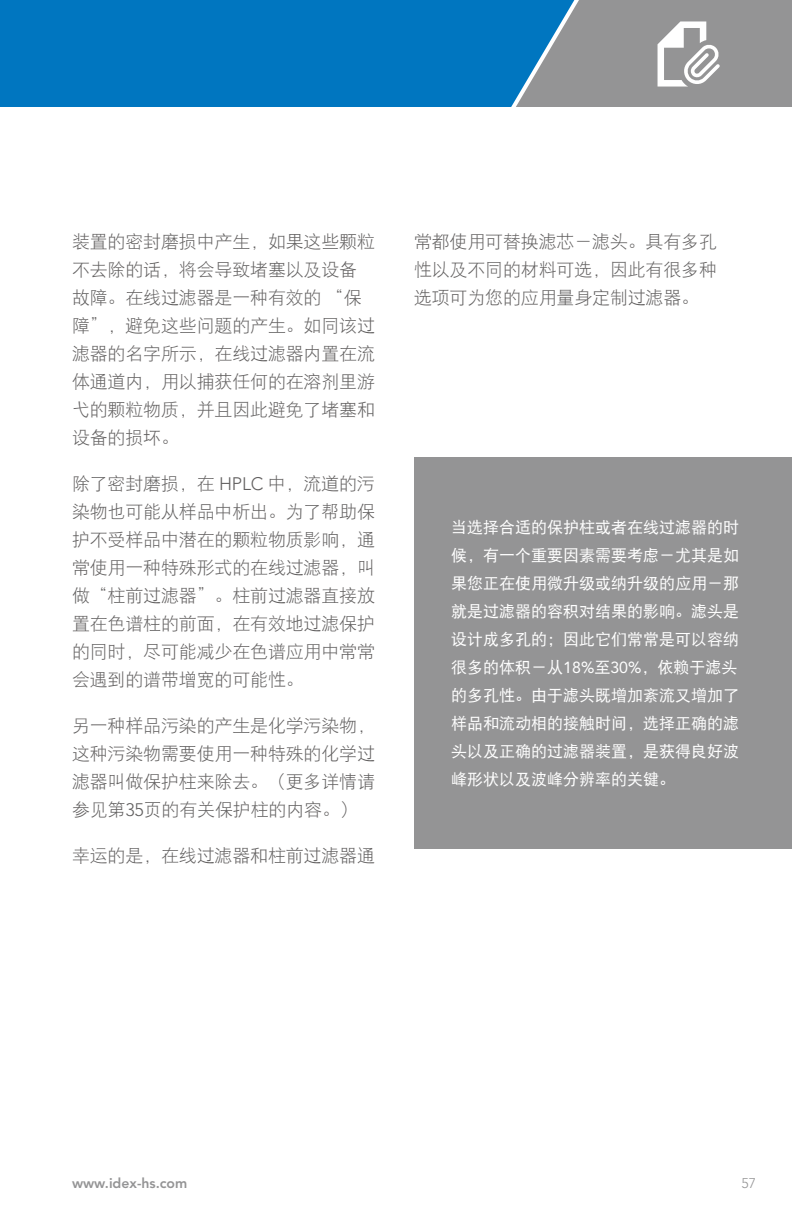
<style>
.page{position:relative;width:792px;height:1224px;background:#fff}
.page>*{position:absolute;margin:0;border:0;box-sizing:border-box;transform-origin:0 0}
.t1{font:18px/28px "DFP Hei W3";letter-spacing:-.01em;color:#615f5f;text-align:justify}
.t2{font:16px/28px "DFP Hei W5";color:#fff;text-align:justify}
.t3{font:800 14px "Avenir LT Std";color:#949495}
.t4{font:300 14px "Avenir LT Std";color:#949495}
.s1{font-family:"Avenir LT Std";font-weight:300}
.s2{font-family:"Avenir LT Std"}
</style>
<div class="page">
<div style="left:0;top:0;width:792px;height:108px;background:#0076c0"></div>
<svg style="left:511px;top:0;width:281px;height:107px;background:#8a97a0"></svg>
<div style="left:0;top:107px;width:792px;height:123px;background:#fff"></div>
<div style="left:414px;top:458px;width:378px;height:391px;background:#949495"></div>
<p class="t1" style="left:72px;top:227px;width:305px;text-align:left">装置的密封磨损中产生，如果这些颗粒不去除的话，将会导致堵塞以及设备故障。在线过滤器是一种有效的 “保障”，避免这些问题的产生。如同该过滤器的名字所示，在线过滤器内置在流体通道内，用以捕获任何的在溶剂里游弋的颗粒物质，并且因此避免了堵塞和设备的损坏。</p>
<p class="t1" style="left:72px;top:469px;width:305px">除了密封磨损，在 <span class="s1">HPLC</span> 中，流道的污染物也可能从样品中析出。为了帮助保护不受样品中潜在的颗粒物质影响，通常使用一种特殊形式的在线过滤器，叫做“柱前过滤器”。柱前过滤器直接放置在色谱柱的前面，在有效地过滤保护的同时，尽可能减少在色谱应用中常常会遇到的谱带增宽的可能性。</p>
<p class="t1" style="left:72px;top:711px;width:305px">另一种样品污染的产生是化学污染物，这种污染物需要使用一种特殊的化学过滤器叫做保护柱来除去。（更多详情请参见第<span class="s1">35</span>页的有关保护柱的内容。）</p>
<p class="t1" style="left:72px;top:842px;width:305px">幸运的是，在线过滤器和柱前过滤器通</p>
<p class="t1" style="left:414px;top:228px;width:305px">常都使用可替换滤芯－滤头。具有多孔性以及不同的材料可选，因此有很多种选项可为您的应用量身定制过滤器。</p>
<p class="t2" style="left:451px;top:513px;width:290px">当选择合适的保护柱或者在线过滤器的时候，有一个重要因素需要考虑－尤其是如果您正在使用微升级或纳升级的应用－那就是过滤器的容积对结果的影响。滤头是设计成多孔的；因此它们常常是可以容纳很多的体积－从<span class="s2">18%</span>至<span class="s2">30%</span>，依赖于滤头的多孔性。由于滤头既增加紊流又增加了样品和流动相的接触时间，选择正确的滤头以及正确的过滤器装置，是获得良好波峰形状以及波峰分辨率的关键。</p>
<p class="t3" style="left:72px;top:1175px;width:117px">www.idex-hs.com</p>
<p class="t4" style="left:742px;top:1175px;width:16px">57</p>
</div>
